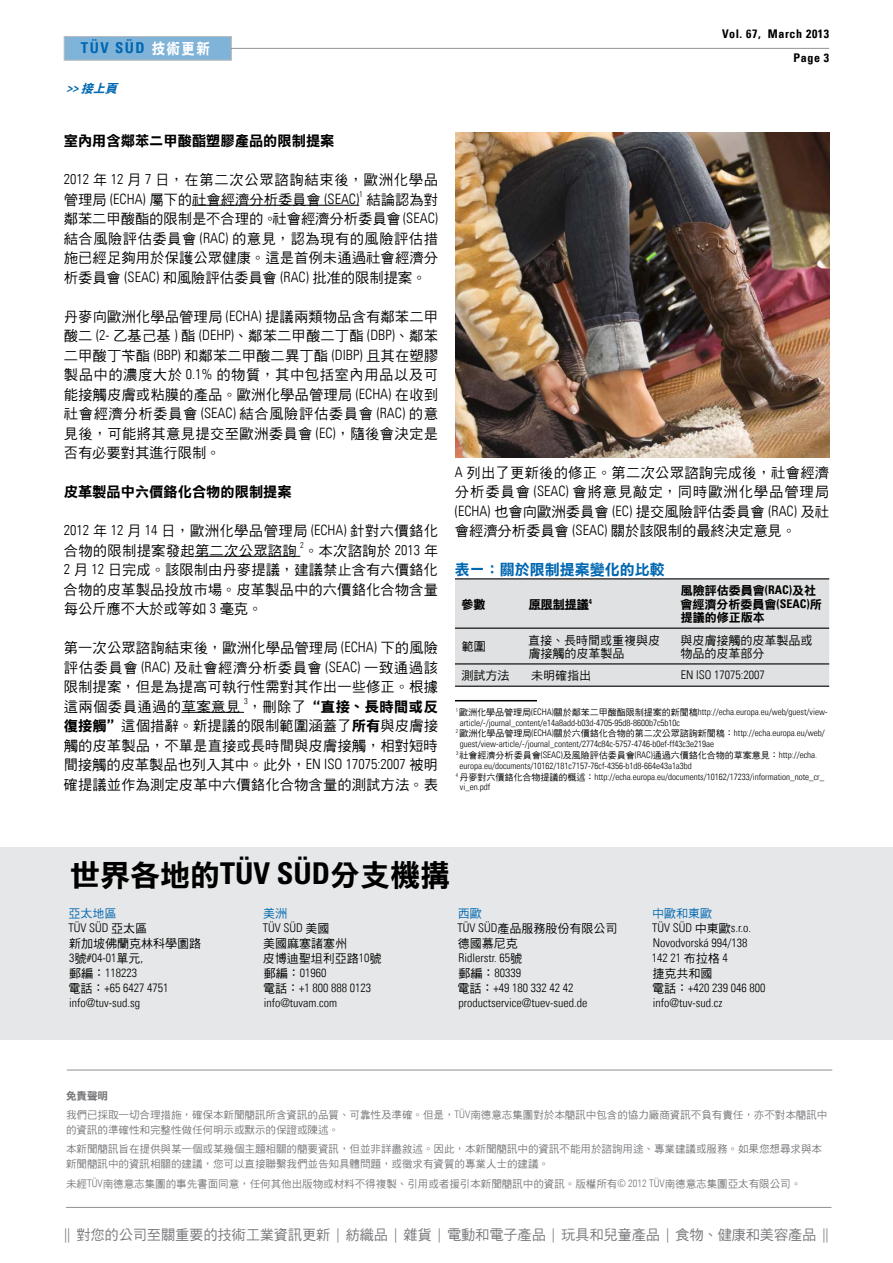
<style>
.page{position:relative;width:893px;height:1263px;background:#fff}
.page>*{position:absolute;margin:0;border:0;box-sizing:border-box;transform-origin:0 0}
.t1{font:30px "DF Li Hei Bold WIN BF";color:#000}
.t2{font:15px "DF Li Hei Bold WIN BF";color:#0067b1}
.t3{font:700 condensed 15px "Univers LT";letter-spacing:.1em;color:#0067b1}
.t4{font:14.25px/19.5px "DF Hei W5 WIN BF";letter-spacing:.01em;color:#000;text-align:justify}
.t5{font:14.25px "DF Hei W5 WIN BF";letter-spacing:-.01em;color:#77787b}
.t6{font:14.25px/19.5px "DF Hei W5 WIN BF";letter-spacing:.05em;color:#000}
.t7{font:14.25px "DF Li Hei Bold WIN BF";color:#000}
.t8{font:300 condensed 12px/15px "Univers LT";color:#000}
.t9{font:12px/15px "DF Hei W5 WIN BF";color:#000}
.t10{font:12px/13.5px "DF Li Hei Bold WIN BF";color:#000}
.t11{font:700 condensed 12px "Univers LT";letter-spacing:.05em;color:#000}
.t12{font:12px "DF Hei W5 WIN BF";color:#0067b1}
.t13{font:italic 12px "DF Li Hei Bold WIN BF";color:#0067b1}
.t14{font:10.5px/15px "DF Hei W5 WIN BF";color:#77787b}
.t15{font:10.5px "DF Li Hei Bold WIN BF";color:#77787b}
.t16{font:300 condensed 9px "Univers LT";color:#000}
.t17{font:9px "DF Hei W5 WIN BF";color:#000}
.t18{font:300 condensed 8.25px "Univers LT";color:#000}
.s1{font-family:"DF Li Hei Bold WIN BF";font-weight:400;font-stretch:normal;color:#fff}
.s2{font-family:"Univers LT";font-weight:700;font-stretch:condensed}
.s3{font-family:"Univers LT";font-weight:300;font-stretch:condensed}
.s4{font-family:"Sim Hei"}
.s5{font-family:"DF Hei W5 WIN BF"}
.s6{font-family:"DF Li Hei Bold WIN BF"}
.s7{font-family:"DF Hei W5 WIN BF";font-weight:400;font-stretch:normal}
.s8{font-family:"Univers";font-weight:700;font-stretch:condensed}
.s9{color:#0067b1}
</style>
<div class="page">
<hr style="left:231px;top:48px;width:598px;height:1px;background:#77787b">
<div style="left:64px;top:36px;width:168px;height:25px;background:#80b3d8"></div>
<hr style="left:66px;top:1207px;width:765px;height:1px;background:#939598">
<hr style="left:67px;top:1069px;width:765px;height:1px;background:#939598">
<div style="left:0;top:847px;width:893px;height:193px;background:#e6e7e8"></div>
<hr style="left:192px;top:205px;width:167px;height:1px;background:#000">
<hr style="left:195px;top:556px;width:105px;height:1px;background:#000">
<hr style="left:181px;top:712px;width:63px;height:1px;background:#000">
<div style="left:455px;top:579px;width:374px;height:107px;background:#e0e1e2"></div>
<hr style="left:455px;top:578px;width:67px;height:1px;background:#000">
<hr style="left:522px;top:578px;width:152px;height:1px;background:#000">
<hr style="left:674px;top:578px;width:155px;height:1px;background:#000">
<hr style="left:455px;top:628px;width:67px;height:1px;background:#000">
<hr style="left:522px;top:628px;width:152px;height:1px;background:#000">
<hr style="left:674px;top:628px;width:155px;height:1px;background:#000">
<hr style="left:455px;top:663px;width:67px;height:1px;background:#000">
<hr style="left:455px;top:686px;width:67px;height:1px;background:#000">
<hr style="left:522px;top:663px;width:152px;height:1px;background:#000">
<hr style="left:522px;top:686px;width:152px;height:1px;background:#000">
<hr style="left:674px;top:663px;width:155px;height:1px;background:#000">
<hr style="left:674px;top:686px;width:155px;height:1px;background:#000">
<hr style="left:529px;top:609px;width:60px;height:1px;background:#000">
<hr style="left:455px;top:700px;width:82px;height:1px;background:#000">
<img style="left:455px;top:133px;width:374px;height:324px">
<p class="t3" style="left:81px;top:39px;width:131px">TÜV SÜD <span class="s1">技術更新</span></p>
<p class="t13" style="left:66px;top:82px;width:55px"><span class="s2">&gt;&gt;</span> 接上頁</p>
<p class="t7" style="left:64px;top:134px;width:272px">室內用含鄰苯二甲酸酯塑膠產品的限制提案</p>
<p class="t6" style="left:64px;top:170px;width:376px"><span class="s3">2012</span> 年 <span class="s3">12</span> 月 <span class="s3">7</span> 日，在第二次公眾諮詢結束後，歐洲化學品管理局 <span class="s3">(ECHA)</span> 屬下的社會經濟分析委員會 <span class="s3">(SEAC)</span></p>
<p class="t18" style="left:359px;top:189px;width:5px">1</p>
<p class="t4" style="left:64px;top:190px;width:376px;text-indent:303px">結論認為對鄰苯二甲酸酯的限制是不合理的。社會經濟分析委員會 <span class="s3">(SEAC)</span>結合風險評估委員會 <span class="s3">(RAC)</span> 的意見，認為現有的風險評估措施已經足夠用於保護公眾健康。這是首例未通過社會經濟分析委員會 <span class="s3">(SEAC)</span> 和風險評估委員會 <span class="s3">(RAC)</span> 批准的限制提案。</p>
<p class="t4" style="left:64px;top:307px;width:376px">丹麥向歐洲化學品管理局 <span class="s3">(ECHA)</span> 提議兩類物品含有鄰苯二甲酸二 <span class="s3">(2-</span> 乙基己基 <span class="s3">)</span> 酯 <span class="s3">(DEHP)</span>、鄰苯二甲酸二丁酯 <span class="s3">(DBP)</span>、鄰苯二甲酸丁<span class="s4">苄</span>酯 <span class="s3">(BBP)</span> 和鄰苯二甲酸二異丁酯 <span class="s3">(DIBP)</span> 且其在塑膠製品中的濃度大於 <span class="s3">0.1%</span> 的物質，其中包括室內用品以及可能接觸皮膚或粘膜的產品。歐洲化學品管理局 <span class="s3">(ECHA)</span> 在收到社會經濟分析委員會 <span class="s3">(SEAC)</span> 結合風險評估委員會 <span class="s3">(RAC)</span> 的意見後，可能將其意見提交至歐洲委員會 <span class="s3">(EC)</span>，隨後會決定是否有必要對其進行限制。</p>
<p class="t7" style="left:64px;top:485px;width:229px">皮革製品中六價鉻化合物的限制提案</p>
<p class="t4" style="left:64px;top:521px;width:376px"><span class="s3">2012</span> 年 <span class="s3">12</span> 月 <span class="s3">14</span> 日，歐洲化學品管理局 <span class="s3">(ECHA)</span> 針對六價鉻化合物的限制提案發起第二次公眾諮詢</p>
<p class="t18" style="left:300px;top:540px;width:5px">2</p>
<p class="t4" style="left:64px;top:541px;width:376px;text-indent:240px">。本次諮詢於 <span class="s3">2013</span> 年<span class="s3">2</span> 月 <span class="s3">12</span> 日完成。該限制由丹麥提議，建議禁止含有六價鉻化合物的皮革製品投放市場。皮革製品中的六價鉻化合物含量每公斤應不大於或等如 <span class="s3">3</span> 毫克。</p>
<p class="t4" style="left:64px;top:638px;width:376px">第一次公眾諮詢結束後，歐洲化學品管理局 <span class="s3">(ECHA)</span> 下的風險評估委員會 <span class="s3">(RAC)</span> 及社會經濟分析委員會 <span class="s3">(SEAC)</span> 一致通過該限制提案，但是為提高可執行性需對其作出一些修正。根據這兩個委員通過的草案意見</p>
<p class="t18" style="left:244px;top:696px;width:5px">3</p>
<p class="t7" style="left:248px;top:699px;width:192px"><span class="s5">，刪除了</span>“直接、長時間或反</p>
<p class="t4" style="left:64px;top:716px;width:376px"><span class="s6">復接觸＂</span>這個措辭。新提議的限制範圍涵蓋了<span class="s6">所有</span>與皮膚接觸的皮革製品，不單是直接或長時間與皮膚接觸，相對短時間接觸的皮革製品也列入其中。此外，<span class="s3">EN ISO 17075:2007</span> 被明確提議並作為測定皮革中六價鉻化合物含量的測試方法。表</p>
<p class="t11" style="left:722px;top:27px;width:108px">Vol. 67, March 2013</p>
<p class="t11" style="left:793px;top:50px;width:37px">Page 3</p>
<p class="t4" style="left:455px;top:463px;width:376px"><span class="s3">A</span> 列出了更新後的修正。第二次公眾諮詢完成後，社會經濟分析委員會 <span class="s3">(SEAC)</span> 會將意見敲定，同時歐洲化學品管理局<span class="s3">(ECHA)</span> 也會向歐洲委員會 <span class="s3">(EC)</span> 提交風險評估委員會 <span class="s3">(RAC)</span> 及社會經濟分析委員會 <span class="s3">(SEAC)</span> 關於該限制的最終決定意見。</p>
<p class="t2" style="left:455px;top:562px;width:211px">表一：關於限制提案變化的比較</p>
<p class="t10" style="left:462px;top:597px;width:25px">參數</p>
<p class="t10" style="left:529px;top:597px;width:65px">原限制提議<sup>4</sup></p>
<p class="t10" style="left:680px;top:584px;width:143px">風險評估委員會<span class="s2">(RAC)</span>及社會經濟分析委員會<span class="s2">(SEAC)</span>所提議的修正版本</p>
<p class="t9" style="left:462px;top:639px;width:25px">範圍</p>
<p class="t9" style="left:528px;top:633px;width:133px;line-height:13.5px">直接、長時間或重複與皮膚接觸的皮革製品</p>
<p class="t9" style="left:680px;top:633px;width:133px;line-height:13.5px">與皮膚接觸的皮革製品或物品的皮革部分</p>
<p class="t9" style="left:461px;top:668px;width:49px">測試方法</p>
<p class="t9" style="left:531px;top:668px;width:61px">未明確指出</p>
<p class="t8" style="left:681px;top:668px;width:85px">EN ISO 17075:2007</p>
<p class="t16" style="left:456px;top:706px;width:373px"><sup>1</sup> <span class="s7">歐洲化學品管理局</span>(ECHA)<span class="s7">關於鄰苯二甲酸酯限制提案的新聞稿</span>http://echa.europa.eu/web/guest/view-</p>
<p class="t16" style="left:460px;top:717px;width:222px">article/-/journal_content/e14a8add-b03d-4705-95d8-8600b7c5b10c</p>
<p class="t16" style="left:456px;top:728px;width:370px"><sup>2</sup> <span class="s7">歐洲化學品管理局</span>(ECHA)<span class="s7">關於六價鉻化合物的第二次公眾諮詢新聞稿：</span>http://echa.europa.eu/web/</p>
<p class="t16" style="left:460px;top:739px;width:256px">guest/view-article/-/journal_content/2774c84c-5757-4746-b0ef-ff43c3e219ae</p>
<p class="t17" style="left:456px;top:751px;width:362px"><sup>3</sup> 社會經濟分析委員會<span class="s3">(SEAC)</span>及風險評估委員會<span class="s3">(RAC)</span>通過六價鉻化合物的草案意見：<span class="s3">http://echa.</span></p>
<p class="t16" style="left:460px;top:760px;width:234px">europa.eu/documents/10162/181c7157-76cf-4356-b1d8-664e43a1a3bd</p>
<p class="t16" style="left:456px;top:771px;width:370px"><sup>4</sup> <span class="s7">丹麥對六價鉻化合物提議的概述：</span>http://echa.europa.eu/documents/10162/17233/information_note_cr_</p>
<p class="t16" style="left:460px;top:782px;width:32px">vi_en.pdf</p>
<h1 class="t1" style="left:70px;top:860px;width:382px">世界各地的<span class="s8">TÜV SÜD</span>分支機搆</h1>
<p class="t12" style="left:69px;top:908px;width:49px">亞太地區</p>
<p class="t8" style="left:68px;top:921px;width:80px">TÜV SÜD <span class="s7">亞太區</span></p>
<p class="t9" style="left:69px;top:936px;width:133px">新加坡佛蘭克林科學園路</p>
<p class="t8" style="left:69px;top:951px;width:101px">3<span class="s7">號</span>#04-01<span class="s7">單元</span>,<br><span class="s7">郵編：</span>118223<br><span class="s7">電話：</span>+65 6427 4751 info@tuv-sud.sg</p>
<p class="t12" style="left:263px;top:908px;width:25px">美洲</p>
<p class="t8" style="left:263px;top:921px;width:68px">TÜV SÜD <span class="s7">美國</span></p>
<p class="t9" style="left:263px;top:936px;width:120px">美國麻塞諸塞州<br>皮博迪聖坦利亞路<span class="s3">10</span>號</p>
<p class="t8" style="left:263px;top:966px;width:109px"><span class="s7">郵編：</span>01960<br><span class="s7">電話：</span>+1 800 888 0123 info@tuvam.com</p>
<p class="t9" style="left:457px;top:906px;width:162px"><span class="s9">西歐<br></span><span class="s3">TÜV SÜD</span>產品服務股份有限公司德國慕尼克</p>
<p class="t8" style="left:458px;top:951px;width:131px">Ridlerstr. 65<span class="s7">號<br>郵編：</span>80339<br><span class="s7">電話：</span>+49 180 332 42 42 productservice@tuev-sued.de</p>
<p class="t12" style="left:652px;top:908px;width:61px">中歐和東歐</p>
<p class="t8" style="left:652px;top:921px;width:101px">TÜV SÜD <span class="s7">中東歐</span>s.r.o.<br>Novodvorská 994/138<br>142 21 <span class="s7">布拉格</span> 4</p>
<p class="t9" style="left:652px;top:966px;width:61px">捷克共和國</p>
<p class="t8" style="left:652px;top:981px;width:115px"><span class="s7">電話：</span>+420 239 046 800 info@tuv-sud.cz</p>
<p class="t15" style="left:66px;top:1090px;width:43px">免責聲明</p>
<p class="t14" style="left:66px;top:1107px;width:763px">我們已採取一切合理措施，確保本新聞簡訊所含資訊的品質、可靠性及準確。但是，<span class="s3">TÜV</span>南德意志集團對於本簡訊中包含的協力廠商資訊不負有責任，亦不對本簡訊中的資訊的準確性和完整性做任何明示或默示的保證或陳述。</p>
<p class="t14" style="left:66px;top:1142px;width:757px">本新聞簡訊旨在提供與某一個或某幾個主題相關的簡要資訊，但並非詳盡敘述。因此，本新聞簡訊中的資訊不能用於諮詢用途、專業建議或服務。如果您想尋求與本新聞簡訊中的資訊相關的建議，您可以直接聯繫我們並告知具體問題，或徵求有資質的專業人士的建議。</p>
<p class="t14" style="left:66px;top:1176px;width:737px">未經<span class="s3">TÜV</span>南德意志集團的事先書面同意，任何其他出版物或材料不得複製、引用或者援引本新聞簡訊中的資訊。版權所有<span class="s3">© 2012 TÜV</span>南德意志集團亞太有限公司。</p>
<p class="t5" style="left:64px;top:1227px;width:766px"><span class="s3">||</span> 對您的公司至關重要的技術工業資訊更新 <span class="s3">|</span> 紡織品 <span class="s3">|</span> 雜貨 <span class="s3">|</span> 電動和電子產品 <span class="s3">|</span> 玩具和兒童產品 <span class="s3">|</span> 食物、健康和美容產品 <span class="s3">||</span></p>
</div>
